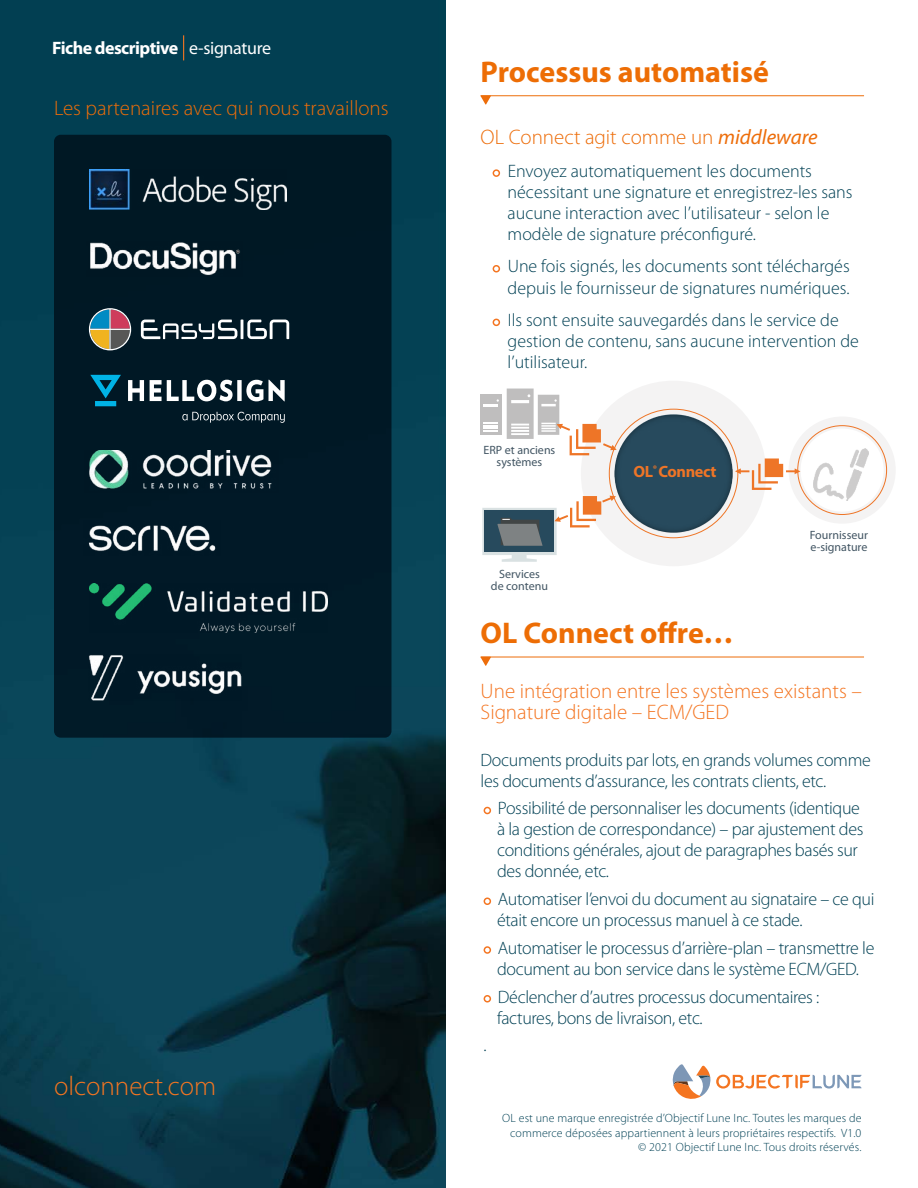
<style>
.page{position:relative;width:918px;height:1188px;background:#fff}
.page>*{position:absolute;margin:0;border:0;box-sizing:border-box;transform-origin:0 0}
.t1{font:700 30px "Myriad Pro";color:#ed6d05}
.t2{font:300 27px "Myriad Pro";color:#f47521}
.t3{font:300 21px "Myriad Pro";color:#ed6d0a}
.t4{font:300 21px/21px "Myriad Pro";color:#f47521}
.t5{font:300 18px/21px "Myriad Pro";letter-spacing:-.02em;color:#004054}
.t6{font:300 18px/21px "Myriad Pro";color:#004054}
.t7{font:700 18px "Myriad Pro";letter-spacing:-.03em;color:#fff}
.t8{font:700 16.35px "Myriad Pro";letter-spacing:-.025em;color:#ee7527}
.t9{font:300 12px/14.4px "Myriad Pro";letter-spacing:.01em;color:#004155;text-align:right}
.t10{font:12px/12px "Myriad Pro";color:#425563;text-align:center}
.s1{font-weight:400}
.s2{font-weight:400;font-style:italic}
</style>
<div class="page">
<img style="left:0;top:0;width:446px;height:1188px">
<svg style="left:673px;top:1064px;width:188px;height:35px"></svg>
<svg style="left:183px;top:35px;width:1px;height:25px"></svg>
<div style="left:54px;top:135px;width:338px;height:603px;background:#001825;border-radius:7px"></div>
<hr style="left:481px;top:95px;width:383px;height:1px;background:#ed6d0a">
<svg style="left:480px;top:95px;width:11px;height:10px"></svg>
<div style="left:493px;top:169px;width:7px;height:8px;border:2px solid #f47521;border-radius:50%"></div>
<div style="left:493px;top:265px;width:7px;height:7px;border:2px solid #f47521;border-radius:50%"></div>
<div style="left:493px;top:319px;width:7px;height:7px;border:2px solid #f47521;border-radius:50%"></div>
<hr style="left:481px;top:657px;width:383px;height:1px;background:#ed6d0a">
<svg style="left:480px;top:657px;width:11px;height:9px"></svg>
<div style="left:484px;top:807px;width:7px;height:7px;border:2px solid #f47521;border-radius:50%"></div>
<div style="left:484px;top:898px;width:7px;height:7px;border:2px solid #f47521;border-radius:50%"></div>
<div style="left:484px;top:946px;width:7px;height:8px;border:2px solid #f47521;border-radius:50%"></div>
<div style="left:484px;top:995px;width:7px;height:8px;border:2px solid #f47521;border-radius:50%"></div>
<svg style="left:141px;top:320px;width:148px;height:19px"></svg>
<svg style="left:89px;top:308px;width:42px;height:42px"></svg>
<img style="left:90px;top:170px;width:197px;height:40px">
<img style="left:90px;top:242px;width:150px;height:34px">
<img style="left:90px;top:583px;width:238px;height:50px">
<img style="left:89px;top:450px;width:183px;height:39px">
<img style="left:89px;top:525px;width:127px;height:27px">
<img style="left:89px;top:655px;width:153px;height:46px">
<svg style="left:789px;top:417px;width:107px;height:107px;fill:#f4f3f3"></svg>
<div style="left:801px;top:429px;width:83px;height:83px;background:#fff;border-radius:50%"></div>
<div style="left:480px;top:395px;width:21px;height:40px;background:#bfbebe"></div>
<svg style="left:484px;top:423px;width:14px;height:9px"></svg>
<svg style="left:484px;top:399px;width:15px;height:7px"></svg>
<div style="left:581px;top:381px;width:185px;height:185px;background:#f4f3f3;border-radius:50%"></div>
<img style="left:614px;top:414px;width:119px;height:119px">
<img style="left:813px;top:449px;width:55px;height:52px">
<svg style="left:735px;top:459px;width:65px;height:31px"></svg>
<svg style="left:507px;top:389px;width:110px;height:66px"></svg>
<svg style="left:482px;top:495px;width:134px;height:67px"></svg>
<svg style="left:90px;top:375px;width:31px;height:31px"></svg>
<svg style="left:128px;top:380px;width:157px;height:43px"></svg>
<p class="t7" style="left:52px;top:37px;width:220px">Fiche descriptive <span class="s1">e-signature</span></p>
<p class="t3" style="left:54px;top:95px;width:336px">Les partenaires avec qui nous travaillons</p>
<h2 class="t2" style="left:54px;top:1070px;width:164px">olconnect.com</h2>
<h1 class="t1" style="left:481px;top:52px;width:290px">Processus automatisé</h1>
<p class="t3" style="left:481px;top:125px;width:339px">OL Connect agit comme un <span class="s2">middleware</span></p>
<p class="t6" style="left:508px;top:160px;width:346px">Envoyez automatiquement les documents nécessitant une signature et enregistrez-les sans aucune interaction avec l’utilisateur - selon le modèle de signature préconfiguré.</p>
<p class="t6" style="left:508px;top:256px;width:344px">Une fois signés, les documents sont téléchargés depuis le fournisseur de signatures numériques.</p>
<p class="t6" style="left:508px;top:309px;width:353px">Ils sont ensuite sauvegardés dans le service de gestion de contenu, sans aucune intervention de l’utilisateur.</p>
<p class="t10" style="left:484px;top:444px;width:73px">ERP et anciens systèmes</p>
<p class="t10" style="left:491px;top:567px;width:59px">Services<br>de contenu</p>
<p class="t8" style="left:634px;top:461px;width:84px">OL<sup>®</sup> Connect</p>
<p class="t10" style="left:810px;top:529px;width:60px;text-align:left">Fournisseur e-signature</p>
<h1 class="t1" style="left:481px;top:614px;width:254px">OL Connect offre…</h1>
<p class="t4" style="left:481px;top:681px;width:383px">Une intégration entre les systèmes existants –<br>Signature digitale – ECM/GED</p>
<p class="t5" style="left:481px;top:749px;width:392px">Documents produits par lots, en grands volumes comme les documents d’assurance, les contrats clients, etc.</p>
<p class="t5" style="left:497px;top:798px;width:368px">Possibilité de personnaliser les documents (identique à la gestion de correspondance) – par ajustement des conditions générales, ajout de paragraphes basés sur des donnée, etc.</p>
<p class="t5" style="left:497px;top:888px;width:379px">Automatiser l’envoi du document au signataire – ce qui était encore un processus manuel à ce stade.</p>
<p class="t5" style="left:497px;top:937px;width:379px">Automatiser le processus d’arrière-plan – transmettre le document au bon service dans le système ECM/GED.</p>
<p class="t5" style="left:497px;top:986px;width:324px">Déclencher d’autres processus documentaires : factures, bons de livraison, etc.</p>
<p class="t5" style="left:484px;top:1035px;width:5px">.</p>
<p class="t9" style="left:502px;top:1111px;width:361px">OL est une marque enregistrée d’Objectif Lune Inc. Toutes les marques de commerce déposées appartiennent à leurs propriétaires respectifs. V1.0 © 2021 Objectif Lune Inc. Tous droits réservés.</p>
</div>
